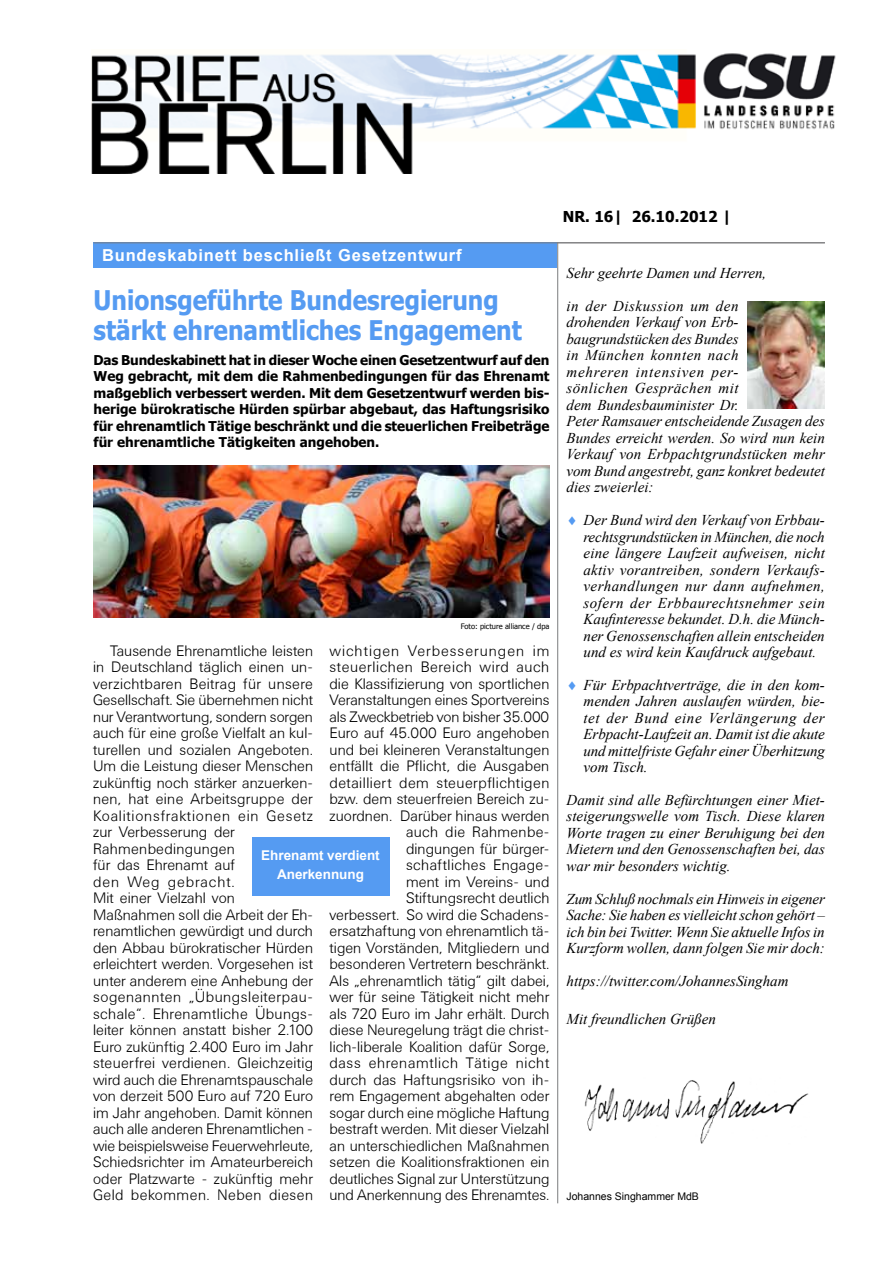
<style>
.page{position:relative;width:893px;height:1263px;background:#fff}
.page>*{position:absolute;margin:0;border:0;box-sizing:border-box;transform-origin:0 0}
.t1{font:700 27px/30px "Tahoma";color:#559bf2;scale:.9 1}
.t2{font:700 16.5px "Arial";letter-spacing:.05em;color:#fff}
.t3{font:300 15px/16.5px "Univers BSK";color:#000}
.t4{font:italic 15px/16.5px "Times New Roman";color:#000;text-align:justify}
.t5{font:700 15px "Tahoma";color:#000}
.t6{font:700 13.5px/16.5px "Tahoma";color:#000;text-align:justify}
.t7{font:700 13.5px/19.5px "Arial";color:#fff;text-align:center}
.t8{font:10.5px "Arial";color:#000}
.t9{font:7.5px "Tahoma";color:#000}
.s1{color:#559bf2}
</style>
<div class="page">
<hr style="left:557px;top:242px;width:1px;height:961px;background:#7b7c7e">
<div style="left:94px;top:242px;width:463px;height:26px;background:#559bf2"></div>
<hr style="left:94px;top:242px;width:731px;height:1px;background:#7b7c7e">
<img style="left:93px;top:466px;width:456px;height:151px">
<div style="left:252px;top:837px;width:137px;height:58px;background:#559bf2"></div>
<img style="left:92px;top:53px;width:744px;height:120px">
<img style="left:584px;top:1080px;width:225px;height:64px">
<img style="left:747px;top:301px;width:78px;height:107px">
<p class="t2" style="left:102px;top:244px;width:361px">Bundeskabinett beschließt Gesetzentwurf</p>
<h1 class="t1" style="left:94px;top:283px;width:477px">Unionsgeführte Bundesregierung stärkt ehrenamtliches Engagement</h1>
<p class="t6" style="left:94px;top:351px;width:457px">Das Bundeskabinett hat in dieser Woche einen Gesetzentwurf auf den Weg gebracht, mit dem die Rahmenbedingungen für das Ehrenamt maßgeblich verbessert werden. Mit dem Gesetzentwurf werden bis&shy;herige bürokratische Hürden spürbar abgebaut, das Haftungsrisiko für ehrenamtlich Tätige beschränkt und die steuerlichen Freibeträge für ehrenamtliche Tätigkeiten angehoben.</p>
<p class="t9" style="left:461px;top:621px;width:90px">Foto: picture alliance / dpa</p>
<p class="t3" style="left:93px;top:642px;width:222px;text-indent:17px">Tausende Ehrenamtliche leisten in Deutschland täglich einen un&shy;verzichtbaren Beitrag für unsere<br>Gesellschaft. Sie übernehmen nicht nur Verantwortung, sondern sorgen auch für eine große Vielfalt an kul&shy;turellen und sozialen Angeboten.<br>Um die Leistung dieser Menschen zukünftig noch stärker anzuerken&shy;nen, hat eine Arbeitsgruppe der<br>Koalitionsfraktionen ein Gesetz zur Verbesserung der<br>Rahmenbedingungen<br>für das Ehrenamt auf<br>den Weg gebracht.<br>Mit einer Vielzahl von<br>Maßnahmen soll die Arbeit der Eh&shy;renamtlichen gewürdigt und durch den Abbau bürokratischer Hürden erleichtert werden. Vorgesehen ist unter anderem eine Anhebung der sogenannten „Übungsleiterpau&shy;schale“. Ehrenamtliche Übungs&shy;leiter können anstatt bisher 2.100<br>Euro zukünftig 2.400 Euro im Jahr steuerfrei verdienen. Gleichzeitig wird auch die Ehrenamtspauschale von derzeit 500 Euro auf 720 Euro im Jahr angehoben. Damit können auch alle anderen Ehrenamtlichen - wie beispielsweise Feuerwehrleute,<br>Schiedsrichter im Amateurbereich oder Platzwarte - zukünftig mehr<br>Geld bekommen. Neben diesen</p>
<p class="t3" style="left:330px;top:642px;width:222px;text-align:right">wichtigen Verbesserungen im steuerlichen Bereich wird auch die Klassifizierung von sportlichen<br>Veranstaltungen eines Sportvereins als Zweckbetrieb von bisher 35.000<br>Euro auf 45.000 Euro angehoben und bei kleineren Veranstaltungen entfällt die Pflicht, die Ausgaben detailliert dem steuerpflichtigen bzw. dem steuerfreien Bereich zu&shy;zuordnen. Darüber hinaus werden auch die Rahmenbe-<br>dingungen für bürger&shy;schaftliches Engage-<br>ment im Vereins- und<br>Stiftungsrecht deutlich<br>verbessert. So wird die Schadens&shy;ersatzhaftung von ehrenamtlich tä&shy;tigen Vorständen, Mitgliedern und besonderen Vertretern beschränkt.<br>Als „ehrenamtlich tätig“ gilt dabei, wer für seine Tätigkeit nicht mehr als 720 Euro im Jahr erhält. Durch diese Neuregelung trägt die christ&shy;lich-liberale Koalition dafür Sorge, dass ehrenamtlich Tätige nicht durch das Haftungsrisiko von ih&shy;rem Engagement abgehalten oder sogar durch eine mögliche Haftung bestraft werden. Mit dieser Vielzahl an unterschiedlichen Maßnahmen setzen die Koalitionsfraktionen ein deutliches Signal zur Unterstützung und Anerkennung des Ehrenamtes.</p>
<p class="t7" style="left:261px;top:846px;width:120px">Ehrenamt verdient<br>Anerkennung</p>
<p class="t5" style="left:563px;top:206px;width:170px">Nr. 16| 26.10.2012 |</p>
<p class="t4" style="left:566px;top:257px;width:201px;line-height:32.7px">Sehr geehrte Damen und Herren, in der Diskussion um den</p>
<p class="t4" style="left:566px;top:314px;width:260px;text-align:left">drohenden Verkauf von Erb&shy;baugrundstücken des Bundes<br>in München konnten nach<br>mehreren intensiven per-<br>sönlichen Gesprächen mit<br>dem Bundesbauminister Dr.<br>Peter Ramsauer entscheidende Zusagen des<br>Bundes erreicht werden. So wird nun kein<br>Verkauf von Erbpachtgrundstücken mehr vom Bund angestrebt, ganz konkret bedeutet dies zweierlei:</p>
<p class="t4" style="left:583px;top:511px;width:243px;text-indent:-17px"><span class="s1">♦</span> Der Bund wird den Verkauf von Erbbau&shy;rechtsgrundstücken in München, die noch eine längere Laufzeit aufweisen, nicht aktiv vorantreiben, sondern Verkaufs&shy;verhandlungen nur dann aufnehmen, sofern der Erbbaurechtsnehmer sein Kaufinteresse bekundet. D.h. die Münch&shy;ner Genossenschaften allein entscheiden und es wird kein Kaufdruck aufgebaut.</p>
<p class="t4" style="left:583px;top:676px;width:243px;text-indent:-17px"><span class="s1">♦</span> Für Erbpachtverträge, die in den kom&shy;menden Jahren auslaufen würden, bie&shy;tet der Bund eine Verlängerung der Erbpacht-Laufzeit an. Damit ist die akute und mittelfriste Gefahr einer Überhitzung vom Tisch.</p>
<p class="t4" style="left:566px;top:791px;width:260px">Damit sind alle Befürchtungen einer Miet&shy;steigerungswelle vom Tisch. Diese klaren Worte tragen zu einer Beruhigung bei den Mietern und den Genossenschaften bei, das war mir besonders wichtig.</p>
<p class="t4" style="left:566px;top:890px;width:260px">Zum Schluß nochmals ein Hinweis in eigener Sache: Sie haben es vielleicht schon gehört – ich bin bei Twitter. Wenn Sie aktuelle Infos in Kurzform wollen, dann folgen Sie mir doch:</p>
<p class="t4" style="left:566px;top:972px;width:224px">https://twitter.com/JohannesSingham</p>
<p class="t4" style="left:566px;top:1010px;width:151px">Mit freundlichen Grüßen</p>
<p class="t8" style="left:566px;top:1189px;width:134px">Johannes Singhammer MdB</p>
</div>
